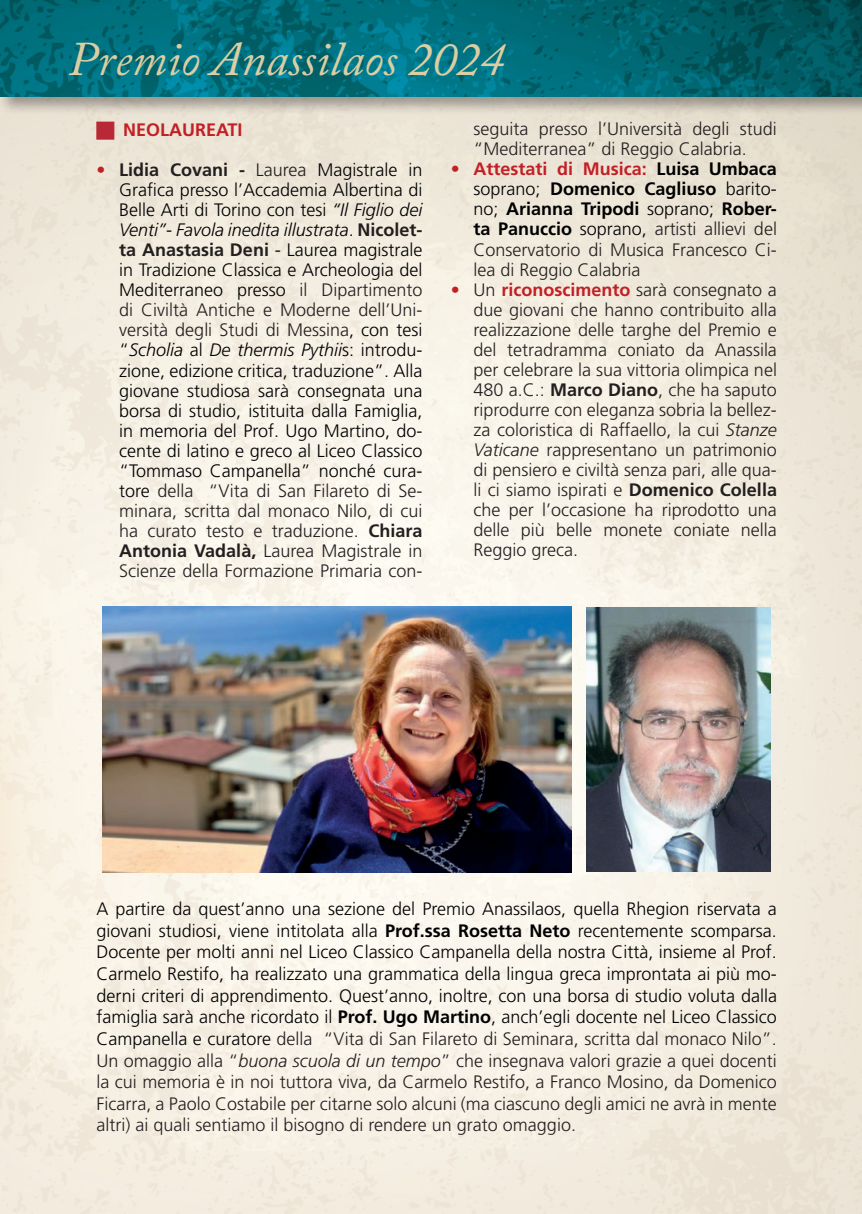
<style>
.page{position:relative;width:862px;height:1214px;background:#fff}
.page>*{position:absolute;margin:0;border:0;box-sizing:border-box;transform-origin:0 0}
.t1{font:italic 48px "Adobe Caslon Pro";color:#dbcea3}
.t2{font:300 18px/20px "Frutiger LT Std";color:#000001;text-align:justify}
.t3{font:300 18px/20px "Frutiger LT Std";color:#231f20;text-align:justify}
.t4{font:700 18px "Frutiger LT Std";color:#c22025}
.s1{font-weight:700;color:#c22025}
.s2{font-weight:700;color:#231f20}
.s3{color:#231f20}
.s4{font-style:italic}
.s5{font-weight:700;color:#000001}
.s6{color:#000001}
.s7{font-weight:700}
.s8{font-style:italic;color:#231f20}
</style>
<div class="page">
<img style="left:0;top:115px;width:862px;height:1098px">
<div style="left:0;top:0;width:862px;height:115px;background:#231f20;opacity:.4"></div>
<img style="left:0;top:0;width:859px;height:96px">
<hr style="left:859px;top:0;width:3px;height:115px;background:#231f20;opacity:.4">
<hr style="left:861px;top:0;width:1px;height:96px;background:#fff">
<img style="left:102px;top:607px;width:469px;height:264px">
<img style="left:586px;top:607px;width:185px;height:264px">
<svg style="left:96px;top:122px;width:18px;height:18px"></svg>
<h1 class="t1" style="left:68px;top:30px;width:438px">Premio Anassilaos 2024</h1>
<p class="t4" style="left:123px;top:119px;width:121px">NEOLAUREATI</p>
<p class="t2" style="left:119px;top:160px;width:305px;text-indent:-23px"><span class="s1">•</span> <span class="s2">Lidia Covani -</span> <span class="s3">Laurea</span> Magistrale in Grafica presso l’Accademia Albertina di Belle Arti di Torino con tesi <span class="s4">“Il Figlio dei Venti”- Favola inedita illustrata</span>. <span class="s2">Nicolet&shy;ta Anastasia Deni</span> <span class="s4">-</span> Laurea magistrale in Tradizione Classica e Archeologia del Mediterraneo presso <span class="s3">il Dipartimento di Civiltà Antiche e Moderne dell’Uni&shy;versità degli Studi di Messina</span>, con tesi “<span class="s4">Scholia</span> al <span class="s4">De thermis Pythii</span>s: introdu&shy;zione, edizione critica, traduzione”. Alla giovane studiosa sarà consegnata una borsa di studio, istituita dalla Famiglia, in memoria del Prof. Ugo Martino, do&shy;cente di latino e greco al Liceo Classico “Tommaso Campanella” nonché cura&shy;tore <span class="s3">della “Vita di San Filareto di Se&shy;minara, scritta dal monaco Nilo, di cui ha curato testo e traduzione.</span> <span class="s2">Chiara Antonia Vadalà,</span> <span class="s3">Laurea Magistrale in Scienze della Formazione Primaria con-</span></p>
<p class="t3" style="left:473px;top:119px;width:305px">seguita presso l’Università degli studi “Mediterranea” di Reggio Calabria.</p>
<p class="t3" style="left:473px;top:159px;width:305px;text-indent:-23px"><span class="s1">• Attestati di Musica:</span> <span class="s5">Luisa Umbaca </span><span class="s6">soprano;</span> <span class="s5">Domenico Cagliuso</span> <span class="s6">barito&shy;no;</span> <span class="s5">Arianna Tripodi</span> <span class="s6">soprano;</span> <span class="s5">Rober&shy;ta Panuccio</span> <span class="s6">soprano,</span> artisti allievi del Conservatorio di Musica Francesco Ci&shy;lea di Reggio Calabria</p>
<p class="t3" style="left:473px;top:279px;width:305px;text-indent:-23px"><span class="s1">•</span> Un <span class="s1">riconoscimento</span> sarà consegnato a due giovani che hanno contribuito alla realizzazione delle targhe del Premio e del tetradramma coniato da Anassila per celebrare la sua vittoria olimpica nel 480 a.C.: <span class="s7">Marco Diano</span>, che ha saputo riprodurre con eleganza sobria la bellez&shy;za coloristica di Raffaello, la cui <span class="s4">Stanze Vaticane</span> rappresentano un patrimonio di pensiero e civiltà senza pari, alle qua&shy;li ci siamo ispirati e <span class="s7">Domenico Colella </span>che per l’occasione ha riprodotto una delle più belle monete coniate nella Reggio greca.</p>
<p class="t2" style="left:96px;top:898px;width:682px;line-height:21.6px">A partire da quest’anno una sezione del Premio Anassilaos, quella Rhegion riservata a giovani studiosi, viene intitolata alla <span class="s7">Prof.ssa Rosetta Neto</span> recentemente scomparsa.<br>Docente per molti anni nel Liceo Classico Campanella della nostra Città, insieme al Prof.<br>Carmelo Restifo, ha realizzato una grammatica della lingua greca improntata ai più mo&shy;derni criteri di apprendimento. Quest’anno, inoltre, con una borsa di studio voluta dalla famiglia sarà anche ricordato il <span class="s7">Prof. Ugo Martino</span>, anch’egli docente nel Liceo Classico Campanella e curatore <span class="s3">della “Vita di San Filareto di Seminara, scritta dal monaco Nilo”.<br>Un omaggio alla “</span><span class="s8">buona scuola di un tempo</span><span class="s3">” che insegnava valori grazie a quei docenti la cui memoria è in noi tuttora viva, da Carmelo Restifo, a Franco Mosino, da Domenico Ficarra, a Paolo Costabile per citarne solo alcuni (ma ciascuno degli amici ne avrà in mente altri) ai quali sentiamo il bisogno di rendere un grato omaggio.</span></p>
</div>
